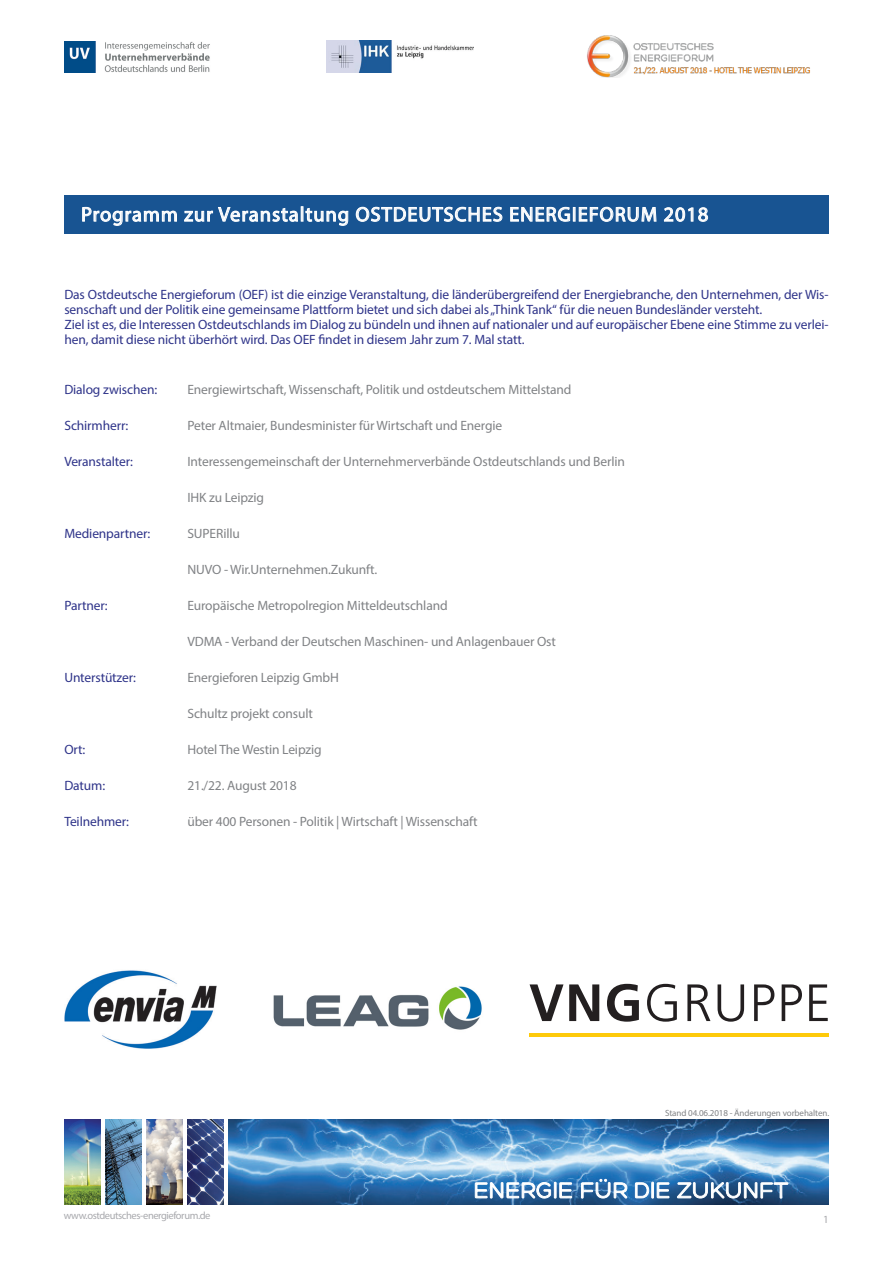
<style>
.page{position:relative;width:893px;height:1263px;background:#fff}
.page>*{position:absolute;margin:0;border:0;box-sizing:border-box;transform-origin:0 0}
.t1{font:20.4px "Myriad Pro";letter-spacing:.05em;color:#fff}
.Absatzformat_1{font:13.5px "Myriad Pro";letter-spacing:-.01em;color:#808285}
.Tahoma_normal{font:13.5px/15px "Myriad Pro";letter-spacing:-.01em;color:#2e3389}
.Absatzformat_1-2{font:13.5px "Myriad Pro";letter-spacing:-.01em;color:#2e3389}
.t2{font:10.95px "Myriad Pro";color:#a8a9ad}
.t3{font:10.5px "Myriad Pro";letter-spacing:-.04em;color:#a8a9ad}
.t4{font:9px "Myriad Pro";letter-spacing:-.01em;color:#808285}
</style>
<div class="page">
<div style="left:64px;top:195px;width:764px;height:39px;background:#185492"></div>
<svg style="left:82px;top:207px;width:95px;height:19px"></svg>
<svg style="left:184px;top:206px;width:164px;height:20px"></svg>
<svg style="left:356px;top:207px;width:147px;height:15px"></svg>
<svg style="left:510px;top:206px;width:147px;height:16px"></svg>
<svg style="left:664px;top:207px;width:44px;height:15px"></svg>
<img style="left:64px;top:1119px;width:36px;height:85px">
<img style="left:105px;top:1119px;width:36px;height:85px">
<img style="left:187px;top:1119px;width:37px;height:85px">
<img style="left:146px;top:1119px;width:36px;height:85px">
<img style="left:229px;top:1119px;width:600px;height:85px">
<svg style="left:475px;top:1179px;width:314px;height:19px"></svg>
<img style="left:64px;top:41px;width:146px;height:31px">
<img style="left:326px;top:41px;width:147px;height:32px">
<img style="left:587px;top:36px;width:223px;height:42px">
<img style="left:65px;top:970px;width:151px;height:79px">
<svg style="left:530px;top:984px;width:298px;height:38px"></svg>
<hr style="left:529px;top:1033px;width:300px;height:3px;background:#feca0a">
<img style="left:273px;top:986px;width:209px;height:44px">
<h1 class="t1" style="left:81px;top:202px;width:629px">Programm zur Veranstaltung OSTDEUTSCHES ENERGIEFORUM 2018</h1>
<p class="Tahoma_normal" style="left:64px;top:287px;width:766px">Das Ostdeutsche Energieforum (OEF) ist die einzige Veranstaltung, die länderübergreifend der Energiebranche, den Unternehmen, der Wis&shy;senschaft und der Politik eine gemeinsame Plattform bietet und sich dabei als „Think Tank“ für die neuen Bundesländer versteht.</p>
<p class="Tahoma_normal" style="left:64px;top:317px;width:766px">Ziel ist es, die Interessen Ostdeutschlands im Dialog zu bündeln und ihnen auf nationaler und auf europäischer Ebene eine Stimme zu verlei&shy;hen, damit diese nicht überhört wird. Das OEF findet in diesem Jahr zum 7. Mal statt.</p>
<p class="Absatzformat_1-2" style="left:64px;top:381px;width:94px">Dialog zwischen:</p>
<p class="Absatzformat_1" style="left:187px;top:381px;width:386px">Energiewirtschaft, Wissenschaft, Politik und ostdeutschem Mittelstand</p>
<p class="Absatzformat_1-2" style="left:64px;top:417px;width:65px">Schirmherr:</p>
<p class="Absatzformat_1" style="left:187px;top:417px;width:316px">Peter Altmaier, Bundesminister für Wirtschaft und Energie</p>
<p class="Absatzformat_1-2" style="left:64px;top:453px;width:70px">Veranstalter:</p>
<p class="Absatzformat_1" style="left:187px;top:453px;width:439px">Interessengemeinschaft der Unternehmerverbände Ostdeutschlands und Berlin</p>
<p class="Absatzformat_1" style="left:187px;top:489px;width:78px">IHK zu Leipzig</p>
<p class="Absatzformat_1-2" style="left:64px;top:525px;width:87px">Medienpartner:</p>
<p class="Absatzformat_1" style="left:187px;top:525px;width:54px">SUPERillu</p>
<p class="Absatzformat_1" style="left:187px;top:561px;width:191px">NUVO - Wir.Unternehmen.Zukunft.</p>
<p class="Absatzformat_1-2" style="left:64px;top:597px;width:45px">Partner:</p>
<p class="Absatzformat_1" style="left:187px;top:597px;width:262px">Europäische Metropolregion Mitteldeutschland</p>
<p class="Absatzformat_1" style="left:187px;top:633px;width:370px">VDMA - Verband der Deutschen Maschinen- und Anlagenbauer Ost</p>
<p class="Absatzformat_1-2" style="left:64px;top:669px;width:73px">Unterstützer:</p>
<p class="Absatzformat_1" style="left:187px;top:669px;width:153px">Energieforen Leipzig GmbH</p>
<p class="Absatzformat_1" style="left:187px;top:705px;width:127px">Schultz projekt consult</p>
<p class="Absatzformat_1-2" style="left:64px;top:741px;width:22px">Ort:</p>
<p class="Absatzformat_1" style="left:187px;top:741px;width:136px">Hotel The Westin Leipzig</p>
<p class="Absatzformat_1-2" style="left:64px;top:777px;width:42px">Datum:</p>
<p class="Absatzformat_1" style="left:187px;top:777px;width:111px">21./22. August 2018</p>
<p class="Absatzformat_1-2" style="left:64px;top:813px;width:66px">Teilnehmer:</p>
<p class="Absatzformat_1" style="left:187px;top:813px;width:292px">über 400 Personen - Politik | Wirtschaft | Wissenschaft</p>
<p class="t3" style="left:64px;top:1209px;width:148px">www.ostdeutsches-energieforum.de</p>
<p class="t4" style="left:665px;top:1107px;width:166px">Stand 04.06.2018 - Änderungen vorbehalten.</p>
<p class="t2" style="left:823px;top:1213px;width:7px">1</p>
</div>
